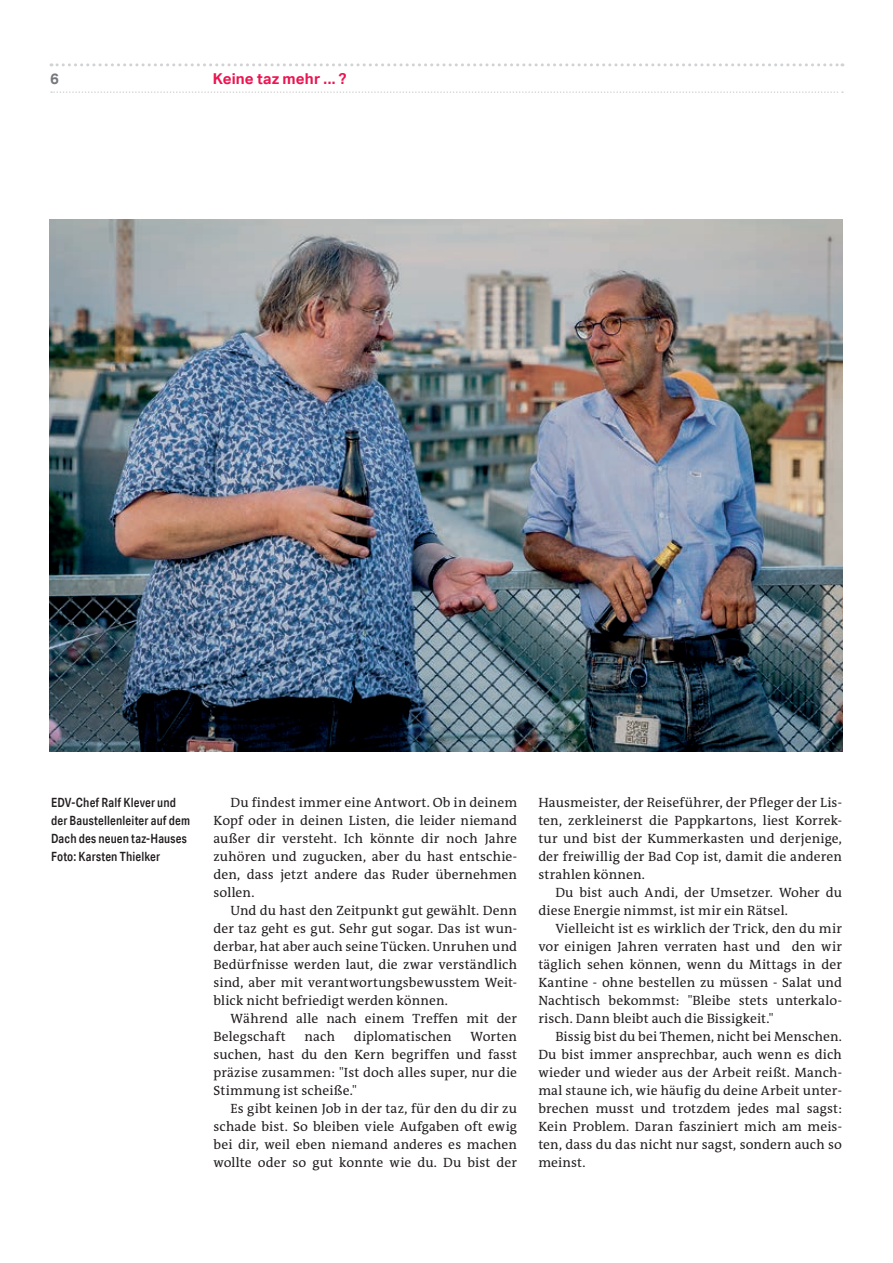
<style>
.page{position:relative;width:893px;height:1263px;background:#fff}
.page>*{position:absolute;margin:0;border:0;box-sizing:border-box;transform-origin:0 0}
.t1{font:700 15px "Aktiv Grotesk Trial";letter-spacing:.01em;color:#ed1450}
.t2{font:700 15px "Aktiv Grotesk Trial";color:#76787b}
.t3{font:13.5px/18px "The Antiqua B W5 Plain";letter-spacing:.01em;color:#231f20;text-align:justify}
.t4{font:500 12.75px/18px "Aktiv Grotesk Cd Trial";letter-spacing:.015em;color:#231f20}
</style>
<div class="page">
<svg style="left:51px;top:63px;width:792px;height:3px"></svg>
<svg style="left:51px;top:91px;width:792px;height:2px"></svg>
<img style="left:50px;top:220px;width:793px;height:531px">
<p class="t2" style="left:50px;top:70px;width:10px">6</p>
<p class="t1" style="left:213px;top:70px;width:135px">Keine taz mehr ... ?</p>
<p class="t4" style="left:51px;top:793px;width:141px">EDV-Chef Ralf Klever und der Baustellenleiter auf dem<br>Dach des neuen taz-Hauses<br>Foto: Karsten Thielker</p>
<p class="t3" style="left:213px;top:793px;width:305px;text-indent:17px">Du findest immer eine Antwort. Ob in deinem Kopf oder in deinen Listen, die leider niemand außer dir versteht. Ich könnte dir noch Jahre zuhören und zugucken, aber du hast entschie&shy;den, dass jetzt andere das Ruder übernehmen sollen.</p>
<p class="t3" style="left:213px;top:901px;width:305px;text-indent:17px">Und du hast den Zeitpunkt gut gewählt. Denn der taz geht es gut. Sehr gut sogar. Das ist wun&shy;derbar, hat aber auch seine Tücken. Unruhen und Bedürfnisse werden laut, die zwar verständlich sind, aber mit verantwortungsbewusstem Weit&shy;blick nicht befriedigt werden können.</p>
<p class="t3" style="left:213px;top:1009px;width:305px;text-indent:17px">Während alle nach einem Treffen mit der<br>Belegschaft</p>
<p class="t3" style="left:305px;top:1027px;width:32px">nach</p>
<p class="t3" style="left:354px;top:1027px;width:99px">diplomatischen</p>
<p class="t3" style="left:213px;top:1027px;width:305px;text-indent:257px">Worten suchen, hast du den Kern begriffen und fasst präzise zusammen: "Ist doch alles super, nur die Stimmung ist scheiße."</p>
<p class="t3" style="left:213px;top:1099px;width:305px;text-indent:17px">Es gibt keinen Job in der taz, für den du dir zu schade bist. So bleiben viele Aufgaben oft ewig bei dir, weil eben niemand anderes es machen wollte oder so gut konnte wie du. Du bist der</p>
<p class="t3" style="left:538px;top:793px;width:305px">Hausmeister, der Reiseführer, der Pfleger der Lis&shy;ten, zerkleinerst die Pappkartons, liest Korrek&shy;tur und bist der Kummerkasten und derjenige, der freiwillig der Bad Cop ist, damit die anderen strahlen können.</p>
<p class="t3" style="left:538px;top:883px;width:305px;text-indent:17px">Du bist auch Andi, der Umsetzer. Woher du diese Energie nimmst, ist mir ein Rätsel.</p>
<p class="t3" style="left:538px;top:919px;width:305px;text-indent:17px">Vielleicht ist es wirklich der Trick, den du mir vor einigen Jahren verraten hast und den wir täglich sehen können, wenn du Mittags in der Kantine - ohne bestellen zu müssen - Salat und Nachtisch bekommst: "Bleibe stets unterkalo&shy;risch. Dann bleibt auch die Bissigkeit."</p>
<p class="t3" style="left:538px;top:1027px;width:305px;text-indent:17px">Bissig bist du bei Themen, nicht bei Menschen.<br>Du bist immer ansprechbar, auch wenn es dich wieder und wieder aus der Arbeit reißt. Manch&shy;mal staune ich, wie häufig du deine Arbeit unter&shy;brechen musst und trotzdem jedes mal sagst:<br>Kein Problem. Daran fasziniert mich am meis&shy;ten, dass du das nicht nur sagst, sondern auch so meinst.</p>
</div>
